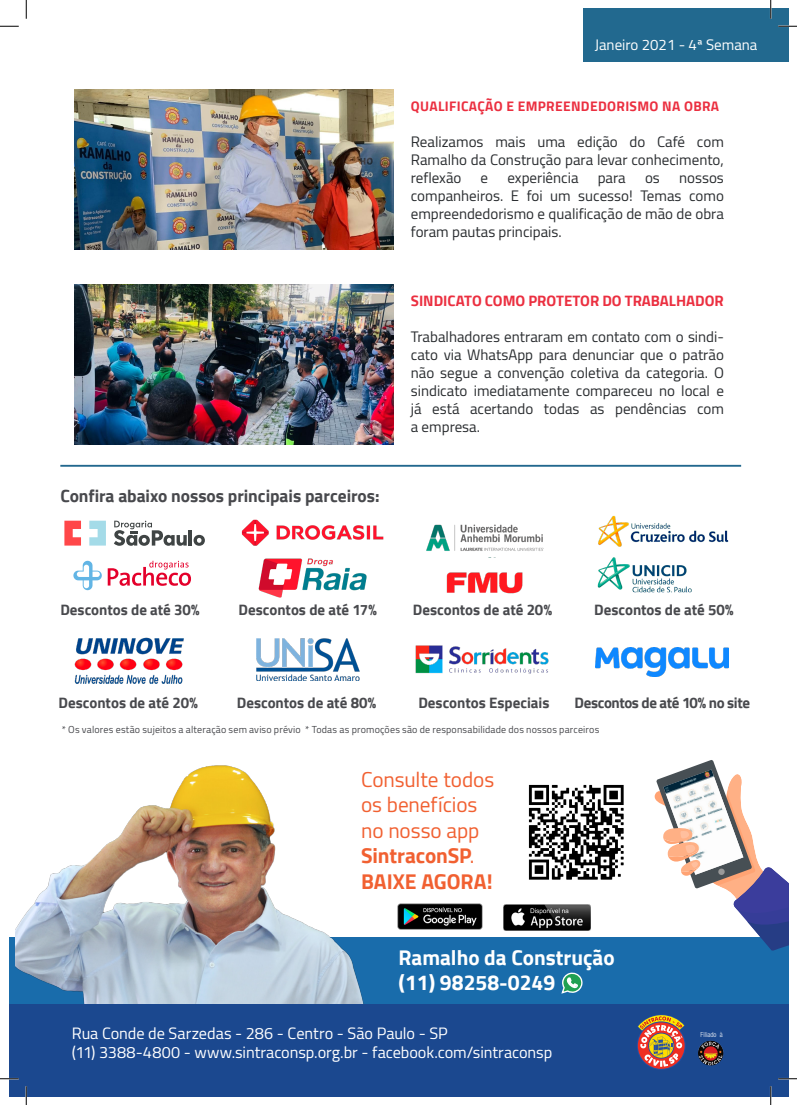
<style>
.page{position:relative;width:797px;height:1105px;background:#fff}
.page>*{position:absolute;margin:0;border:0;box-sizing:border-box;transform-origin:0 0}
.Estilo_de_parágrafo{font:21.25px/25.5px "Cairo";letter-spacing:-.005em;color:#f16031}
.Estilo_de_parágrafo-2{font:700 21.25px "Cairo";letter-spacing:-.005em;color:#f16031}
.t1{font:700 21.12px "Cairo";color:#fff}
.Estilo_de_parágrafo-3{font:700 17.5px "Cairo";letter-spacing:-.005em;color:#48494d}
.Estilo_de_parágrafo-4{font:16.25px "Cairo";letter-spacing:-.005em;color:#fff}
.t2{font:15px/18px "Cairo";color:#292c2f;text-align:justify}
.Estilo_de_parágrafo-5{font:700 15px "Cairo";letter-spacing:-.005em;color:#48494d}
.t3{font:700 15px "Cairo";color:#eb2f40}
.Estilo_de_parágrafo-6{font:700 15px "Cairo";letter-spacing:-.025em;color:#48494d}
.t4{font:15px "Cairo";color:#fff}
.t5{font:700 13.75px "Cairo";letter-spacing:.025em;color:#eb2f40}
.Estilo_de_parágrafo-7{font:10px "Cairo";letter-spacing:.015em;color:#48494d}
.t6{font:300 condensed 6.88px "Helvetica Neue LT Std";color:#fff}
.s1{font-weight:700}
</style>
<div class="page">
<div style="left:9px;top:937px;width:779px;height:78px;background:#196cab"></div>
<svg style="left:561px;top:972px;width:22px;height:22px"></svg>
<img style="left:15px;top:765px;width:394px;height:239px">
<hr style="left:60px;top:465px;width:681px;height:2px;background:#22688e">
<div style="left:9px;top:1004px;width:779px;height:92px;background:#1b488f"></div>
<svg style="left:64px;top:521px;width:17px;height:25px"></svg>
<svg style="left:89px;top:521px;width:17px;height:25px"></svg>
<hr style="left:189px;top:530px;width:3px;height:16px;background:#3f4444">
<svg style="left:193px;top:535px;width:12px;height:11px"></svg>
<svg style="left:114px;top:521px;width:73px;height:25px"></svg>
<svg style="left:108px;top:561px;width:83px;height:25px"></svg>
<svg style="left:73px;top:561px;width:29px;height:29px"></svg>
<img style="left:241px;top:519px;width:143px;height:79px">
<img style="left:415px;top:645px;width:134px;height:29px">
<img style="left:595px;top:648px;width:133px;height:29px">
<img style="left:597px;top:515px;width:132px;height:78px">
<img style="left:74px;top:637px;width:110px;height:47px">
<img style="left:257px;top:638px;width:103px;height:43px">
<img style="left:426px;top:524px;width:118px;height:27px">
<img style="left:446px;top:572px;width:77px;height:22px">
<svg style="left:654px;top:760px;width:134px;height:191px"></svg>
<img style="left:398px;top:904px;width:85px;height:25px">
<img style="left:503px;top:904px;width:87px;height:26px">
<img style="left:528px;top:784px;width:96px;height:96px">
<img style="left:75px;top:89px;width:318px;height:161px">
<img style="left:75px;top:284px;width:318px;height:160px">
<svg style="left:637px;top:1015px;width:48px;height:52px"></svg>
<img style="left:698px;top:1041px;width:25px;height:24px">
<div style="left:583px;top:9px;width:205px;height:53px;background:#22698f"></div>
<svg style="left:0;top:25px;width:19px;height:2px"></svg>
<svg style="left:778px;top:25px;width:19px;height:2px"></svg>
<svg style="left:0;top:1078px;width:19px;height:1px"></svg>
<svg style="left:778px;top:1078px;width:19px;height:1px"></svg>
<svg style="left:25px;top:0;width:2px;height:19px"></svg>
<svg style="left:25px;top:1086px;width:2px;height:19px"></svg>
<svg style="left:770px;top:0;width:1px;height:19px"></svg>
<svg style="left:770px;top:1086px;width:1px;height:19px"></svg>
<p class="t4" style="left:594px;top:33px;width:164px">Janeiro 2021 - 4ª Semana</p>
<p class="t5" style="left:411px;top:98px;width:310px">QUALIFICAÇÃO E EMPREENDEDORISMO NA OBRA</p>
<p class="t2" style="left:411px;top:132px;width:314px">Realizamos mais uma edição do Café com Ramalho da Construção para levar conhecimento, reflexão</p>
<p class="t2" style="left:480px;top:168px;width:9px">e</p>
<p class="t2" style="left:507px;top:168px;width:73px">experiência</p>
<p class="t2" style="left:597px;top:168px;width:30px">para</p>
<p class="t2" style="left:645px;top:168px;width:16px">os</p>
<p class="t2" style="left:411px;top:168px;width:314px;text-indent:268px">nossos companheiros. E foi um sucesso! Temas como empreendedorismo e qualificação de mão de obra foram pautas principais.</p>
<p class="Estilo_de_parágrafo-3" style="left:60px;top:485px;width:321px">Confira abaixo nossos principais parceiros:</p>
<p class="t3" style="left:411px;top:292px;width:314px">SINDICATO COMO PROTETOR DO TRABALHADOR</p>
<p class="t2" style="left:411px;top:327px;width:314px">Trabalhadores entraram em contato com o sindi&shy;cato via WhatsApp para denunciar que o patrão não segue a convenção coletiva da categoria. O sindicato imediatamente compareceu no local e já está acertando todas as pendências com a empresa.</p>
<p class="Estilo_de_parágrafo-5" style="left:60px;top:601px;width:141px">Descontos de até 30%</p>
<p class="Estilo_de_parágrafo-5" style="left:238px;top:601px;width:140px">Descontos de até 17%</p>
<p class="Estilo_de_parágrafo-5" style="left:413px;top:601px;width:141px">Descontos de até 20%</p>
<p class="Estilo_de_parágrafo-5" style="left:594px;top:601px;width:141px">Descontos de até 50%</p>
<p class="Estilo_de_parágrafo-5" style="left:59px;top:694px;width:141px">Descontos de até 20%</p>
<p class="Estilo_de_parágrafo-5" style="left:237px;top:694px;width:141px">Descontos de até 80%</p>
<p class="Estilo_de_parágrafo-7" style="left:62px;top:721px;width:539px">* Os valores estão sujeitos a alteração sem aviso prévio * Todas as promoções são de responsabilidade dos nossos parceiros</p>
<p class="Estilo_de_parágrafo-6" style="left:574px;top:694px;width:177px">Descontos de até 10% no site</p>
<p class="Estilo_de_parágrafo-5" style="left:418px;top:694px;width:133px">Descontos Especiais</p>
<p class="Estilo_de_parágrafo" style="left:361px;top:766px;width:135px">Consulte todos</p>
<p class="Estilo_de_parágrafo" style="left:361px;top:792px;width:118px">os benefícios</p>
<p class="Estilo_de_parágrafo" style="left:361px;top:817px;width:120px">no nosso app<br><span class="s1">SintraconSP</span>.</p>
<p class="Estilo_de_parágrafo-2" style="left:361px;top:869px;width:133px">BAIXE AGORA!</p>
<p class="t1" style="left:398px;top:945px;width:218px">Ramalho da Construção</p>
<p class="t1" style="left:398px;top:970px;width:158px">(11) 98258-0249</p>
<p class="Estilo_de_parágrafo-4" style="left:72px;top:1019px;width:377px">Rua Conde de Sarzedas - 286 - Centro - São Paulo - SP</p>
<p class="Estilo_de_parágrafo-4" style="left:72px;top:1039px;width:482px">(11) 3388-4800 - www.sintraconsp.org.br - facebook.com/sintraconsp</p>
<p class="t6" style="left:700px;top:1031px;width:24px">Filiado à</p>
</div>
